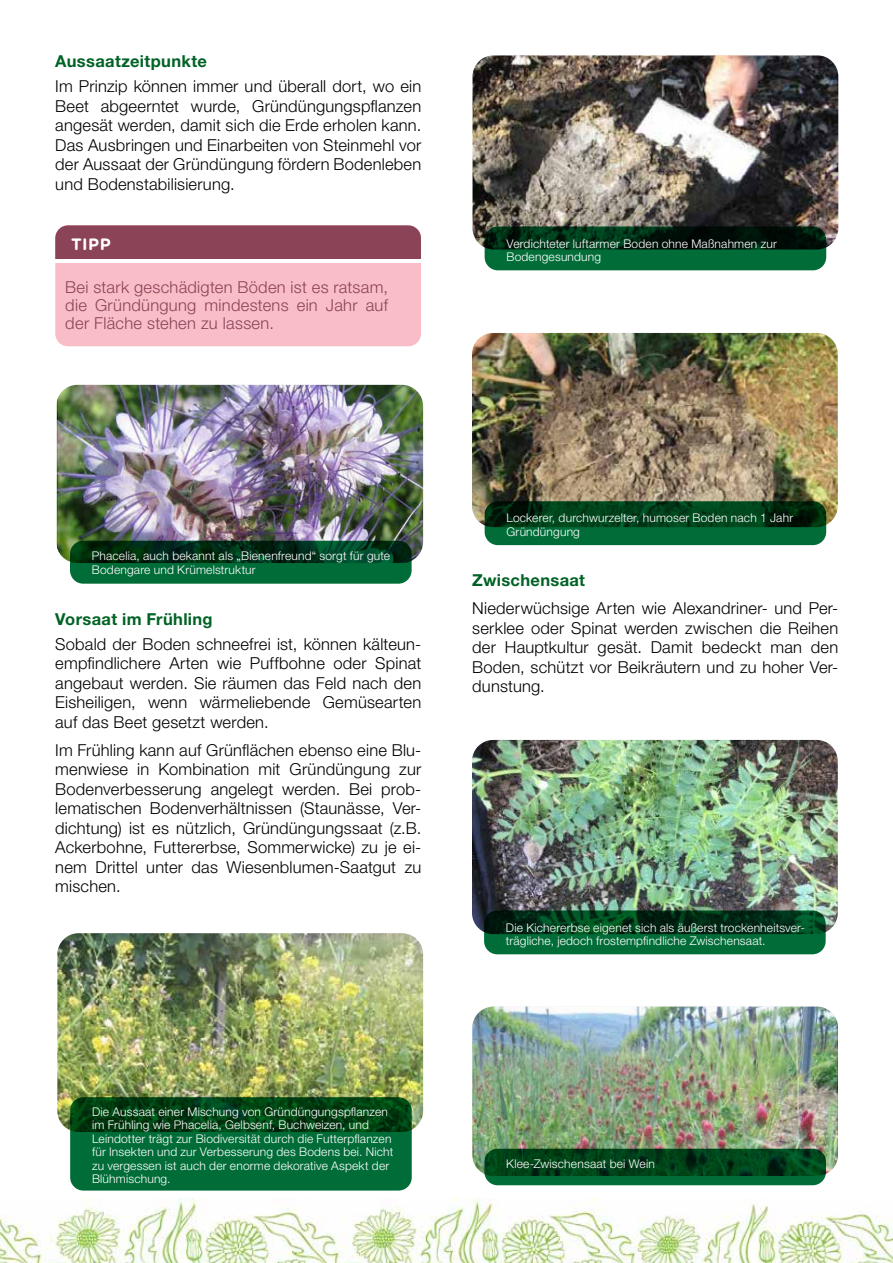
<style>
.page{position:relative;width:893px;height:1263px;background:#fff}
.page>*{position:absolute;margin:0;border:0;box-sizing:border-box;transform-origin:0 0}
.t1{font:300 16.5px/19.5px "Helvetica Neue LT Pro";letter-spacing:.015em;color:#000;text-align:justify}
.t2{font:300 16.5px/18px "Helvetica Neue LT Pro";letter-spacing:.015em;color:#8b4358;text-align:justify}
.t3{font:700 16.5px "Helvetica Neue LT Pro";letter-spacing:.02em;color:#006225}
.t4{font:700 16.5px "Gotham Rounded";color:#fff}
.t5{font:300 12px/13.5px "Helvetica Neue LT Pro";letter-spacing:.015em;color:#fff}
</style>
<div class="page">
<img style="left:0;top:1198px;width:893px;height:65px">
<div style="left:55px;top:225px;width:366px;height:121px;background:#f9bdc7;border-radius:13px"></div>
<div style="left:55px;top:225px;width:366px;height:35px;background:#8b4358"></div>
<hr style="left:55px;top:259px;width:366px;height:3px;background:#fff">
<img style="left:56px;top:385px;width:367px;height:177px">
<svg style="left:70px;top:541px;width:342px;height:43px;background:#024f29"></svg>
<img style="left:57px;top:933px;width:366px;height:197px">
<svg style="left:70px;top:1097px;width:342px;height:93px;background:#005c2a"></svg>
<img style="left:472px;top:740px;width:366px;height:192px">
<svg style="left:484px;top:910px;width:342px;height:44px;background:#014e27"></svg>
<img style="left:472px;top:1006px;width:366px;height:170px">
<svg style="left:484px;top:1149px;width:342px;height:36px;background:#004b20"></svg>
<img style="left:473px;top:55px;width:365px;height:194px">
<img style="left:472px;top:333px;width:366px;height:194px">
<svg style="left:485px;top:226px;width:341px;height:44px;background:#014423"></svg>
<svg style="left:485px;top:501px;width:341px;height:44px;background:#004d24"></svg>
<p class="t3" style="left:55px;top:51px;width:153px">Aussaatzeitpunkte</p>
<p class="t1" style="left:55px;top:76px;width:368px">Im Prinzip können immer und überall dort, wo ein Beet abgeerntet wurde, Gründüngungspflanzen angesät werden, damit sich die Erde erholen kann.<br>Das Ausbringen und Einarbeiten von Steinmehl vor der Aussaat der Gründüngung fördern Bodenleben und Bodenstabilisierung.</p>
<p class="t4" style="left:71px;top:232px;width:41px">TIPP</p>
<p class="t2" style="left:65px;top:277px;width:324px">Bei stark geschädigten Böden ist es ratsam, die Gründüngung mindestens ein Jahr auf der Fläche stehen zu lassen.</p>
<p class="t5" style="left:506px;top:236px;width:272px">Verdichteter luftarmer Boden ohne Maßnahmen zur<br>Bodengesundung</p>
<p class="t5" style="left:92px;top:549px;width:300px">Phacelia, auch bekannt als „Bienenfreund“ sorgt für gute<br>Bodengare und Krümelstruktur</p>
<p class="t3" style="left:55px;top:609px;width:159px">Vorsaat im Frühling</p>
<p class="t1" style="left:55px;top:634px;width:368px">Sobald der Boden schneefrei ist, können kälteun&shy;empfindlichere Arten wie Puffbohne oder Spinat angebaut werden. Sie räumen das Feld nach den Eisheiligen, wenn wärmeliebende Gemüsearten auf das Beet gesetzt werden.</p>
<p class="t1" style="left:55px;top:740px;width:368px">Im Frühling kann auf Grünflächen ebenso eine Blu&shy;menwiese in Kombination mit Gründüngung zur Bodenverbesserung angelegt werden. Bei prob&shy;lematischen Bodenverhältnissen (Staunässe, Ver&shy;dichtung) ist es nützlich, Gründüngungssaat (z.B.<br>Ackerbohne, Futtererbse, Sommerwicke) zu je ei&shy;nem Drittel unter das Wiesenblumen-Saatgut zu mischen.</p>
<p class="t5" style="left:506px;top:511px;width:288px">Lockerer, durchwurzelter, humoser Boden nach 1 Jahr<br>Gründüngung</p>
<p class="t3" style="left:472px;top:570px;width:114px">Zwischensaat</p>
<p class="t1" style="left:472px;top:598px;width:368px">Niederwüchsige Arten wie Alexandriner- und Per&shy;serklee oder Spinat werden zwischen die Reihen der Hauptkultur gesät. Damit bedeckt man den Boden, schützt vor Beikräutern und zu hoher Ver&shy;dunstung.</p>
<p class="t5" style="left:506px;top:920px;width:300px">Die Kichererbse eigenet sich als äußerst trockenheitsver&shy;trägliche, jedoch frostempfindliche Zwischensaat.</p>
<p class="t5" style="left:92px;top:1104px;width:303px">Die Aussaat einer Mischung von Gründüngungspflanzen im Frühling wie Phacelia, Gelbsenf, Buchweizen, und Leindotter trägt zur Biodiversität durch die Futterpflanzen für Insekten und zur Verbesserung des Bodens bei. Nicht zu vergessen ist auch der enorme dekorative Aspekt der Blühmischung.</p>
<p class="t5" style="left:506px;top:1156px;width:150px">Klee-Zwischensaat bei Wein</p>
</div>
